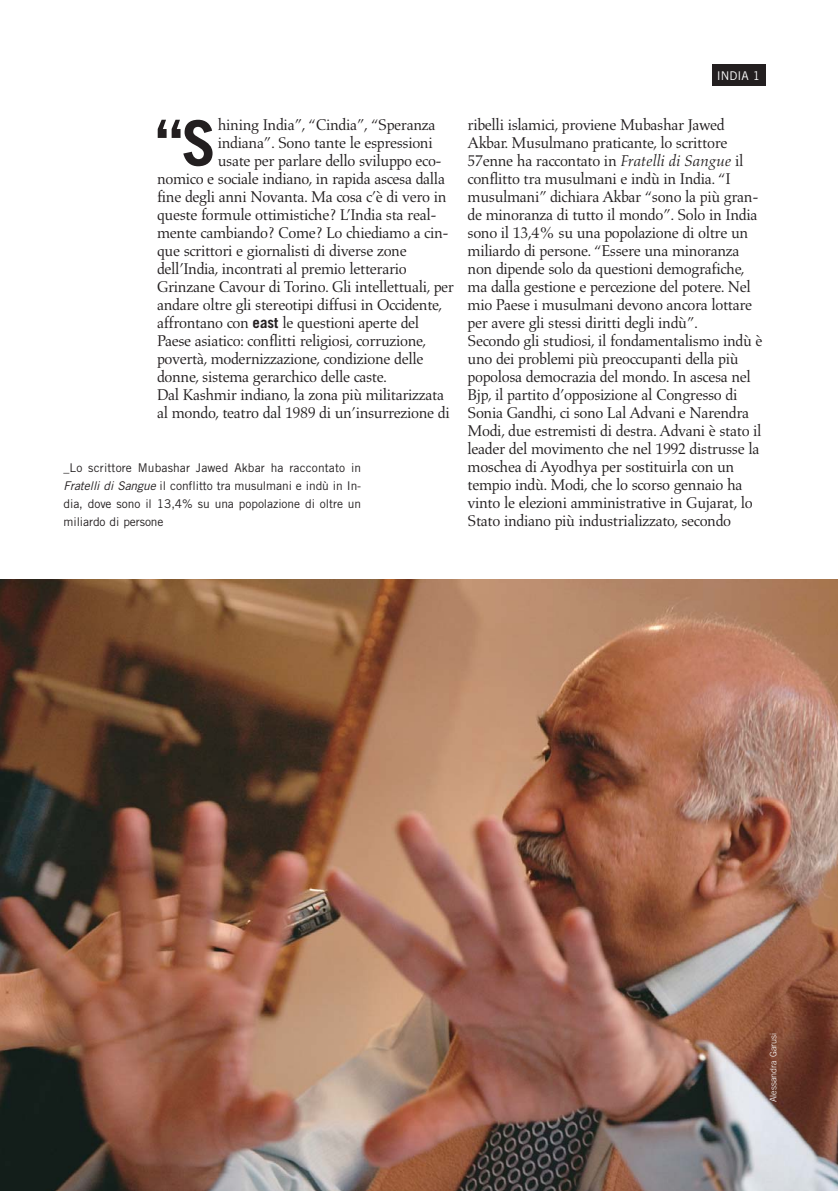
<style>
.page{position:relative;width:838px;height:1191px;background:#fff}
.page>*{position:absolute;margin:0;border:0;box-sizing:border-box;transform-origin:0 0}
.t1{font:700 62.7px "Trade Gothic";color:#231f20}
.t2{font:15.9px/18px "Aldus";letter-spacing:-.025em;color:#231f20}
.t3{font:12px/18px "Trade Gothic";letter-spacing:-.005em;color:#231f20;text-align:justify}
.t4{font:12px "Trade Gothic";color:#fff}
.t5{font:300 9px "Trade Gothic";color:#fff}
.s1{font-family:"Trade Gothic";font-weight:700;font-size:15px}
.s2{font-style:italic}
</style>
<div class="page">
<div style="left:712px;top:65px;width:53px;height:21px;background:#231f20"></div>
<img style="left:0;top:579px;width:837px;height:611px">
<p class="t4" style="left:717px;top:71px;width:45px">INDIA 1</p>
<h1 class="t1" style="left:155px;top:120px;width:62px">“S</h1>
<p class="t2" style="left:218px;top:117px;width:219px">hining India”, “Cindia”, “Speranza</p>
<p class="t2" style="left:218px;top:135px;width:216px">indiana”. Sono tante le espressioni</p>
<p class="t2" style="left:218px;top:153px;width:225px">usate per parlare dello sviluppo eco-</p>
<p class="t2" style="left:157px;top:171px;width:289px">nomico e sociale indiano, in rapida ascesa dalla</p>
<p class="t2" style="left:157px;top:189px;width:291px">fine degli anni Novanta. Ma cosa c’è di vero in</p>
<p class="t2" style="left:157px;top:207px;width:281px">queste formule ottimistiche? L’India sta real-</p>
<p class="t2" style="left:157px;top:225px;width:293px">mente cambiando? Come? Lo chiediamo a cin-</p>
<p class="t2" style="left:157px;top:243px;width:251px">que scrittori e giornalisti di diverse zone</p>
<p class="t2" style="left:157px;top:261px;width:251px">dell’India, incontrati al premio letterario</p>
<p class="t2" style="left:157px;top:279px;width:298px">Grinzane Cavour di Torino. Gli intellettuali, per</p>
<p class="t2" style="left:157px;top:297px;width:287px">andare oltre gli stereotipi diffusi in Occidente,</p>
<p class="t2" style="left:157px;top:315px;width:264px">affrontano con <span class="s1">east</span> le questioni aperte del</p>
<p class="t2" style="left:157px;top:333px;width:271px">Paese asiatico: conflitti religiosi, corruzione,</p>
<p class="t2" style="left:157px;top:351px;width:268px">povertà, modernizzazione, condizione delle</p>
<p class="t2" style="left:157px;top:369px;width:231px">donne, sistema gerarchico delle caste.</p>
<p class="t2" style="left:157px;top:387px;width:288px">Dal Kashmir indiano, la zona più militarizzata</p>
<p class="t2" style="left:157px;top:405px;width:294px">al mondo, teatro dal 1989 di un’insurrezione di</p>
<p class="t3" style="left:63px;top:459px;width:299px">_Lo scrittore Mubashar Jawed Akbar ha raccontato in <span class="s2">Fratelli di Sangue</span> il conflitto tra musulmani e indù in In&shy;dia, dove sono il 13,4% su una popolazione di oltre un miliardo di persone</p>
<p class="t2" style="left:467px;top:117px;width:296px">ribelli islamici, proviene Mubashar Jawed Akbar. Musulmano praticante, lo scrittore 57enne ha raccontato in <span class="s2">Fratelli di Sangue</span> il conflitto tra musulmani e indù in India. “I musulmani” dichiara Akbar “sono la più gran&shy;de minoranza di tutto il mondo”. Solo in India sono il 13,4% su una popolazione di oltre un miliardo di persone. “Essere una minoranza non dipende solo da questioni demografiche, ma dalla gestione e percezione del potere. Nel mio Paese i musulmani devono ancora lottare per avere gli stessi diritti degli indù”.<br>Secondo gli studiosi, il fondamentalismo indù è uno dei problemi più preoccupanti della più popolosa democrazia del mondo. In ascesa nel Bjp, il partito d’opposizione al Congresso di Sonia Gandhi, ci sono Lal Advani e Narendra Modi, due estremisti di destra. Advani è stato il leader del movimento che nel 1992 distrusse la moschea di Ayodhya per sostituirla con un tempio indù. Modi, che lo scorso gennaio ha vinto le elezioni amministrative in Gujarat, lo Stato indiano più industrializzato, secondo</p>
<p class="t5" style="left:770px;top:1102px;width:71px;rotate:-90deg">Alessandra Garusi</p>
</div>
